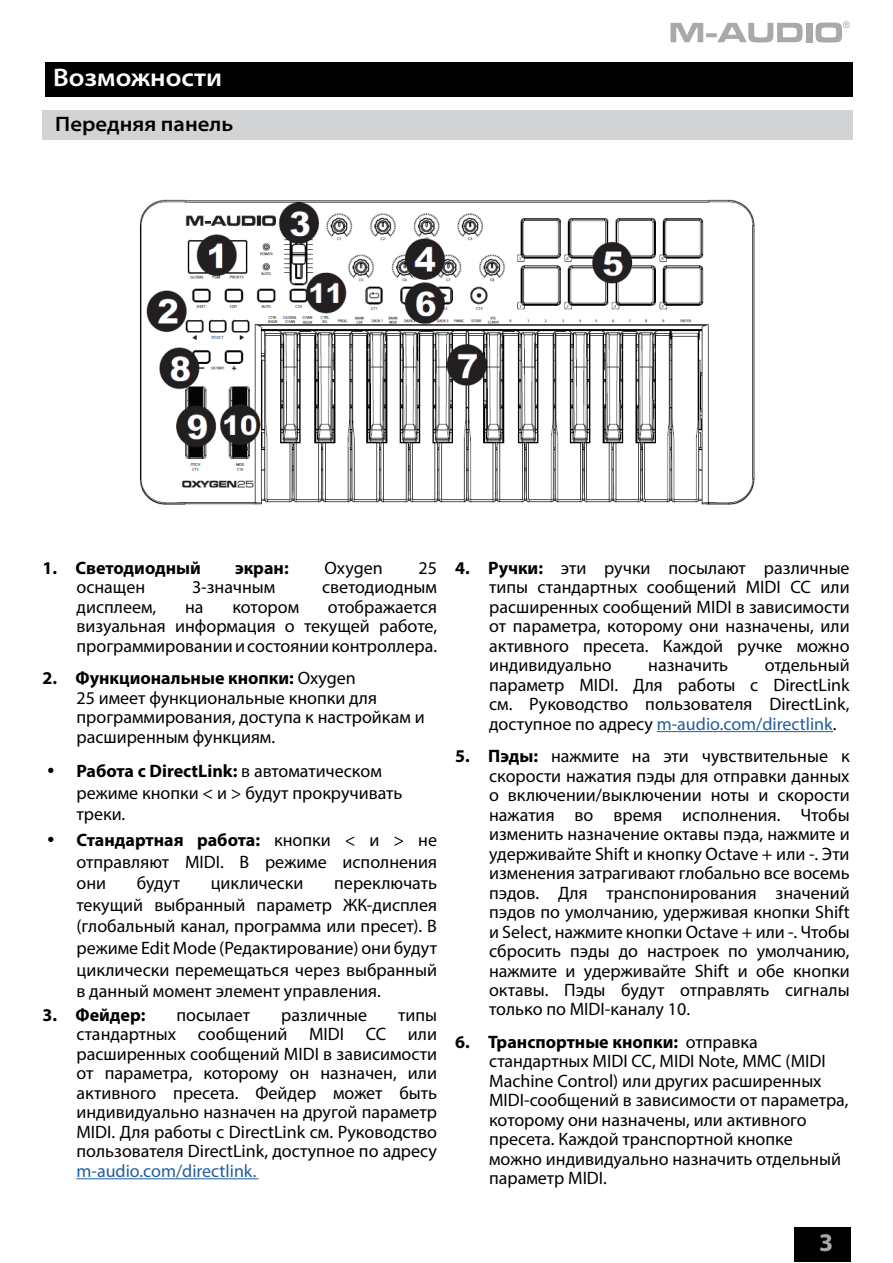
<style>
.page{position:relative;width:893px;height:1263px;background:#fff}
.page>*{position:absolute;margin:0;border:0;box-sizing:border-box;transform-origin:0 0}
.t1{font:600 semi-expanded 25.5px "Myriad Pro";color:#fff}
.t2{font:700 25.5px "Myriad Pro";color:#a7a9ac}
.t3{font:600 semi-expanded 21px "Myriad Pro";color:#000}
.t4{font:18px/19.5px "Myriad Pro";color:#000;text-align:justify}
.t5{font:700 18px "Myriad Pro";color:#000}
.t6{font:18px "Myriad Pro";color:#215e9e}
.s1{font-weight:700}
.s2{color:#215e9e}
</style>
<div class="page">
<svg style="left:670px;top:23px;width:33px;height:19px"></svg>
<svg style="left:706px;top:33px;width:11px;height:4px"></svg>
<svg style="left:717px;top:23px;width:86px;height:20px"></svg>
<div style="left:806px;top:23px;width:6px;height:19px;background:#a7a9ac"></div>
<svg style="left:815px;top:21px;width:35px;height:22px"></svg>
<div style="left:794px;top:1228px;width:56px;height:34px;background:#000"></div>
<div style="left:45px;top:62px;width:807px;height:34px;background:#000"></div>
<div style="left:43px;top:111px;width:809px;height:29px;background:#d1d3d4"></div>
<img style="left:140px;top:199px;width:615px;height:306px">
<hr style="left:77px;top:1178px;width:182px;height:1px;background:#215e9e">
<hr style="left:657px;top:731px;width:176px;height:1px;background:#215e9e">
<h1 class="t1" style="left:53px;top:63px;width:170px">Возможности</h1>
<p class="t3" style="left:55px;top:112px;width:180px">Передняя панель</p>
<p class="t5" style="left:43px;top:556px;width:160px">1. Светодиодный</p>
<p class="t5" style="left:235px;top:556px;width:55px">экран:</p>
<p class="t4" style="left:325px;top:558px;width:60px">Oxygen</p>
<p class="t4" style="left:419px;top:558px;width:20px">25</p>
<p class="t4" style="left:77px;top:577px;width:70px">оснащен</p>
<p class="t4" style="left:192px;top:577px;width:85px">3-значным</p>
<p class="t4" style="left:322px;top:577px;width:116px">светодиодным</p>
<p class="t4" style="left:77px;top:597px;width:81px">дисплеем,</p>
<p class="t4" style="left:185px;top:597px;width:20px">на</p>
<p class="t4" style="left:232px;top:597px;width:68px">котором</p>
<p class="t4" style="left:77px;top:597px;width:362px;text-indent:251px">отображается визуальная информация о текущей работе, программировании и состоянии контроллера.</p>
<p class="t4" style="left:77px;top:668px;width:350px;text-align:left;text-indent:-34px"><span class="s1">2. Функциональные кнопки:</span> Oxygen<br>25 имеет функциональные кнопки для программирования, доступа к настройкам и расширенным функциям.</p>
<p class="t4" style="left:77px;top:760px;width:327px;line-height:21.6px;text-align:left"><span class="s1">Работа с DirectLink:</span> в автоматическом режиме кнопки &lt; и &gt; будут прокручивать треки.</p>
<p class="t4" style="left:77px;top:829px;width:362px;line-height:21.6px"><span class="s1">Стандартная работа:</span> кнопки &lt; и &gt; не отправляют MIDI. В режиме исполнения они</p>
<p class="t4" style="left:137px;top:873px;width:45px">будут</p>
<p class="t4" style="left:211px;top:873px;width:94px">циклически</p>
<p class="t4" style="left:77px;top:872px;width:362px;line-height:21.6px;text-indent:258px">переключать текущий выбранный параметр ЖК-дисплея (глобальный канал, программа или пресет). В режиме Edit Mode (Редактирование) они будут циклически перемещаться через выбранный в данный момент элемент управления.</p>
<p class="t5" style="left:42px;top:1003px;width:104px">3. Фейдер:</p>
<p class="t4" style="left:176px;top:1005px;width:75px">посылает</p>
<p class="t4" style="left:281px;top:1005px;width:87px">различные</p>
<p class="t4" style="left:76px;top:1005px;width:362px;text-indent:322px">типы стандартных сообщений MIDI CC или расширенных сообщений MIDI в зависимости от параметра, которому он назначен, или активного пресета. Фейдер может быть индивидуально назначен на другой параметр MIDI. Для работы с DirectLink см. Руководство пользователя DirectLink, доступное по адресу</p>
<p class="t6" style="left:76px;top:1160px;width:181px">m-audio.com/directlink.</p>
<p class="t4" style="left:489px;top:558px;width:362px;text-indent:-34px"><span class="s1">4. Ручки:</span> эти ручки посылают различные типы стандартных сообщений MIDI CC или расширенных сообщений MIDI в зависимости от параметра, которому они назначены, или активного пресета. Каждой ручке можно индивидуально</p>
<p class="t4" style="left:489px;top:655px;width:362px;text-indent:276px">отдельный параметр MIDI. Для работы с DirectLink см. Руководство пользователя DirectLink, доступное по адресу <span class="s2">m-audio.com/directlink</span>.</p>
<p class="t4" style="left:489px;top:746px;width:362px;text-indent:-34px"><span class="s1">5. Пэды:</span> нажмите на эти чувствительные к скорости нажатия пэды для отправки данных о включении/выключении ноты и скорости нажатия во время исполнения. Чтобы изменить назначение октавы пэда, нажмите и удерживайте Shift и кнопку Octave + или -. Эти изменения затрагивают глобально все восемь пэдов. Для транспонирования значений пэдов по умолчанию, удерживая кнопки Shift и Select, нажмите кнопки Octave + или -. Чтобы сбросить пэды до настроек по умолчанию, нажмите и удерживайте Shift и обе кнопки октавы. Пэды будут отправлять сигналы только по MIDI-каналу 10.</p>
<p class="t4" style="left:489px;top:1032px;width:361px;text-align:left;text-indent:-34px"><span class="s1">6. Транспортные кнопки:</span> отправка стандартных MIDI CC, MIDI Note, MMC (MIDI Machine Control) или других расширенных MIDI-сообщений в зависимости от параметра, которому они назначены, или активного пресета. Каждой транспортной кнопке можно индивидуально назначить отдельный параметр MIDI.</p>
<p class="t4" style="left:648px;top:655px;width:81px">назначить</p>
<h1 class="t2" style="left:819px;top:1226px;width:16px">3</h1>
</div>
